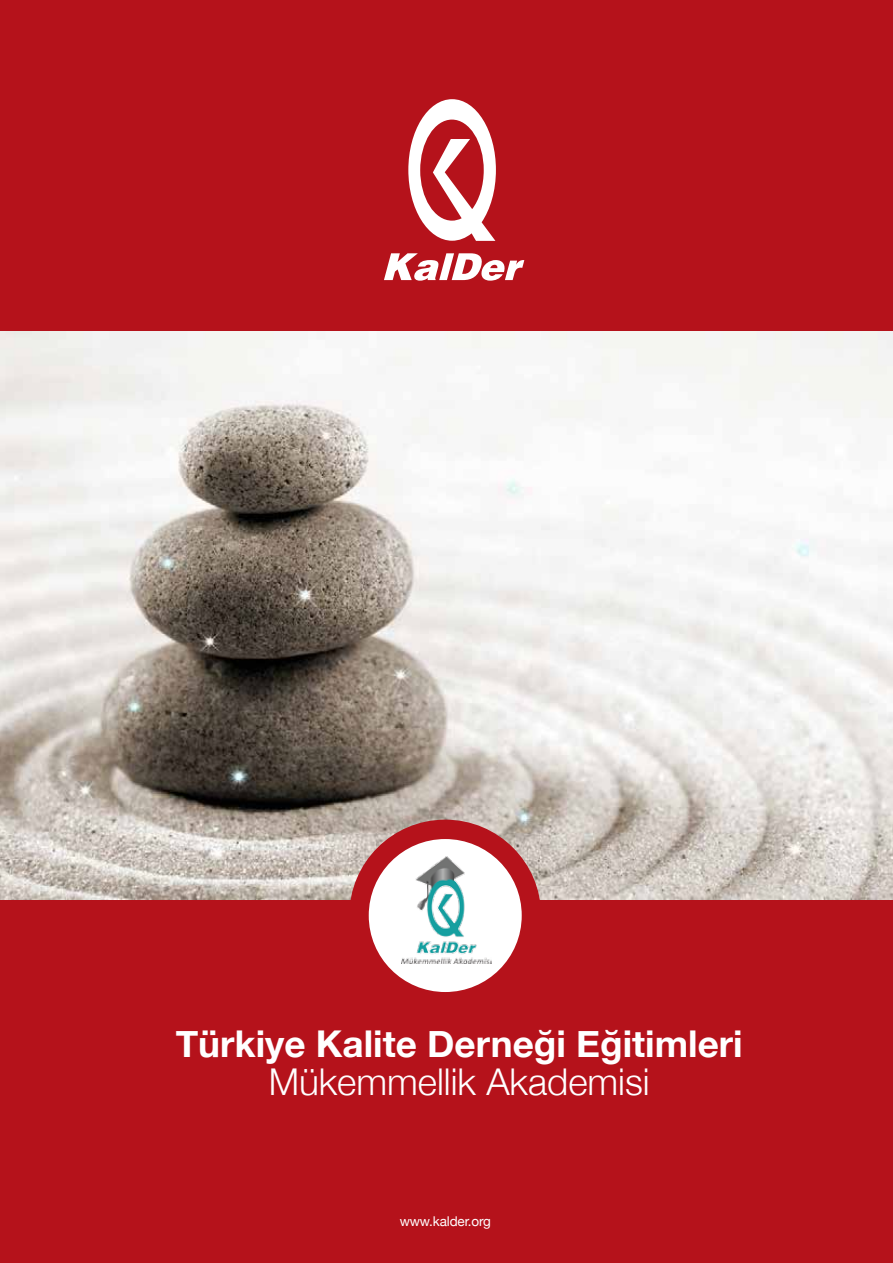
<style>
.page{position:relative;width:893px;height:1263px;background:#b5121b}
.page>*{position:absolute;margin:0;border:0;box-sizing:border-box;transform-origin:0 0}
.t1{font:700 36.9px "Helvetica Neue";color:#fff}
.t2{font:300 36.9px "Helvetica Neue";color:#fff}
.t3{font:13.5px "Helvetica Neue";letter-spacing:-.01em;color:#fff}
</style>
<div class="page">
<img style="left:0;top:332px;width:893px;height:568px">
<svg style="left:408px;top:99px;width:88px;height:142px"></svg>
<svg style="left:384px;top:253px;width:140px;height:28px"></svg>
<div style="left:349px;top:820px;width:192px;height:191px;background:#b5121b;border-radius:50%"></div>
<div style="left:369px;top:839px;width:153px;height:153px;background:#fff;border-radius:50%"></div>
<img style="left:401px;top:856px;width:90px;height:108px">
<p class="t1" style="left:176px;top:1015px;width:568px">Türkiye Kalite Derneği Eğitimleri</p>
<p class="t2" style="left:269px;top:1051px;width:382px">Mükemmellik Akademisi</p>
<p class="t3" style="left:400px;top:1211px;width:93px">www.kalder.org</p>
</div>
